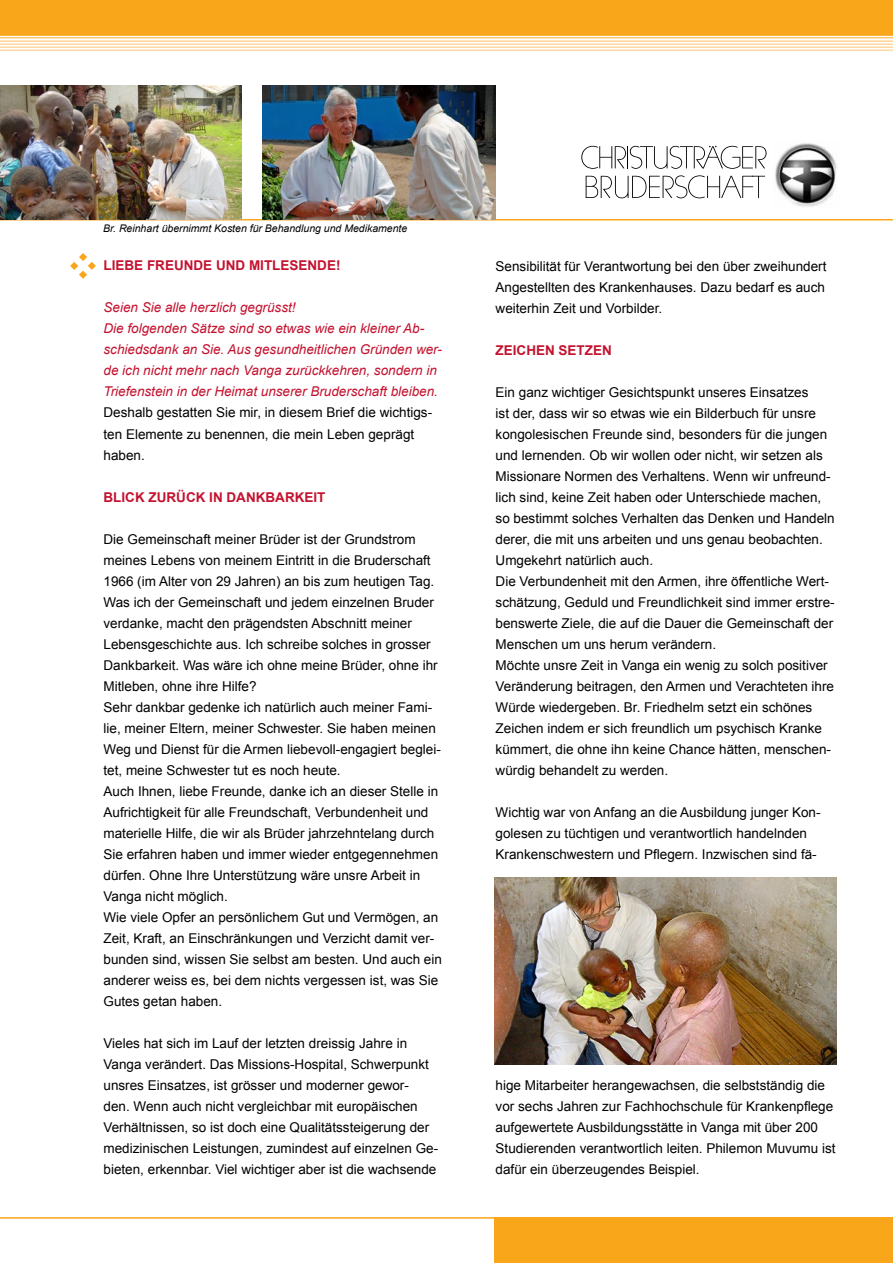
<style>
.page{position:relative;width:893px;height:1263px;background:#fff}
.page>*{position:absolute;margin:0;border:0;box-sizing:border-box;transform-origin:0 0}
.t1{font:13.5px/21px "Arial";color:#000}
.t2{font:italic 13.5px/21px "Arial";color:#c4122f}
.t3{font:700 13.5px "Arial";color:#c4122f}
.t4{font:italic 10.5px "Arial";color:#000}
</style>
<div class="page">
<div style="left:0;top:0;width:893px;height:37px;background:#faa61a"></div>
<svg style="left:0;top:35px;width:893px;height:171px"></svg>
<svg style="left:581px;top:146px;width:186px;height:23px"></svg>
<img style="left:774px;top:141px;width:67px;height:66px">
<svg style="left:586px;top:175px;width:179px;height:23px"></svg>
<hr style="left:0;top:219px;width:893px;height:1px;background:#faa61a">
<hr style="left:0;top:1217px;width:893px;height:2px;background:#faa61a">
<div style="left:494px;top:1218px;width:399px;height:45px;background:#faa61a"></div>
<img style="left:0;top:85px;width:241px;height:134px">
<img style="left:263px;top:85px;width:232px;height:134px">
<img style="left:495px;top:877px;width:342px;height:187px">
<svg style="left:70px;top:253px;width:26px;height:26px"></svg>
<p class="t4" style="left:103px;top:222px;width:306px">Br. Reinhart übernimmt Kosten für Behandlung und Medikamente</p>
<p class="t3" style="left:104px;top:257px;width:239px">LIEBE FREUNDE UND MITLESENDE!</p>
<p class="t2" style="left:104px;top:297px;width:340px">Seien Sie alle herzlich gegrüsst!<br>Die folgenden Sätze sind so etwas wie ein kleiner Ab&shy;schiedsdank an Sie. Aus gesundheitlichen Gründen wer&shy;de ich nicht mehr nach Vanga zurückkehren, sondern in Triefenstein in der Heimat unserer Bruderschaft bleiben.</p>
<p class="t1" style="left:104px;top:402px;width:330px">Deshalb gestatten Sie mir, in diesem Brief die wichtigs&shy;ten Elemente zu benennen, die mein Leben geprägt haben.</p>
<p class="t3" style="left:104px;top:488px;width:223px">BLICK ZURÜCK IN DANKBARKEIT</p>
<p class="t1" style="left:104px;top:528px;width:340px">Die Gemeinschaft meiner Brüder ist der Grundstrom meines Lebens von meinem Eintritt in die Bruderschaft 1966 (im Alter von 29 Jahren) an bis zum heutigen Tag.<br>Was ich der Gemeinschaft und jedem einzelnen Bruder verdanke, macht den prägendsten Abschnitt meiner Lebensgeschichte aus. Ich schreibe solches in grosser Dankbarkeit. Was wäre ich ohne meine Brüder, ohne ihr Mitleben, ohne ihre Hilfe?<br>Sehr dankbar gedenke ich natürlich auch meiner Fami&shy;lie, meiner Eltern, meiner Schwester. Sie haben meinen Weg und Dienst für die Armen liebevoll-engagiert beglei&shy;tet, meine Schwester tut es noch heute.<br>Auch Ihnen, liebe Freunde, danke ich an dieser Stelle in Aufrichtigkeit für alle Freundschaft, Verbundenheit und materielle Hilfe, die wir als Brüder jahrzehntelang durch Sie erfahren haben und immer wieder entgegennehmen dürfen. Ohne Ihre Unterstützung wäre unsre Arbeit in Vanga nicht möglich.<br>Wie viele Opfer an persönlichem Gut und Vermögen, an Zeit, Kraft, an Einschränkungen und Verzicht damit ver&shy;bunden sind, wissen Sie selbst am besten. Und auch ein anderer weiss es, bei dem nichts vergessen ist, was Sie Gutes getan haben.</p>
<p class="t1" style="left:104px;top:1032px;width:336px">Vieles hat sich im Lauf der letzten dreissig Jahre in Vanga verändert. Das Missions-Hospital, Schwerpunkt unsres Einsatzes, ist grösser und moderner gewor&shy;den. Wenn auch nicht vergleichbar mit europäischen Verhältnissen, so ist doch eine Qualitätssteigerung der medizinischen Leistungen, zumindest auf einzelnen Ge&shy;bieten, erkennbar. Viel wichtiger aber ist die wachsende</p>
<p class="t1" style="left:496px;top:256px;width:332px;text-align:justify">Sensibilität für Verantwortung bei den über zweihundert Angestellten des Krankenhauses. Dazu bedarf es auch weiterhin Zeit und Vorbilder.</p>
<p class="t3" style="left:496px;top:341px;width:118px">ZEICHEN SETZEN</p>
<p class="t1" style="left:496px;top:382px;width:341px">Ein ganz wichtiger Gesichtspunkt unseres Einsatzes<br>ist der, dass wir so etwas wie ein Bilderbuch für unsre kongolesischen Freunde sind, besonders für die jungen und lernenden. Ob wir wollen oder nicht, wir setzen als Missionare Normen des Verhaltens. Wenn wir unfreund&shy;lich sind, keine Zeit haben oder Unterschiede machen, so bestimmt solches Verhalten das Denken und Handeln derer, die mit uns arbeiten und uns genau beobachten.<br>Umgekehrt natürlich auch.<br>Die Verbundenheit mit den Armen, ihre öffentliche Wert&shy;schätzung, Geduld und Freundlichkeit sind immer erstre&shy;benswerte Ziele, die auf die Dauer die Gemeinschaft der Menschen um uns herum verändern.<br>Möchte unsre Zeit in Vanga ein wenig zu solch positiver Veränderung beitragen, den Armen und Verachteten ihre Würde wiedergeben. Br. Friedhelm setzt ein schönes Zeichen indem er sich freundlich um psychisch Kranke kümmert, die ohne ihn keine Chance hätten, menschen&shy;würdig behandelt zu werden.</p>
<p class="t1" style="left:496px;top:802px;width:326px">Wichtig war von Anfang an die Ausbildung junger Kon&shy;golesen zu tüchtigen und verantwortlich handelnden<br>Krankenschwestern und Pflegern. Inzwischen sind fä-</p>
<p class="t1" style="left:496px;top:1075px;width:341px">hige Mitarbeiter herangewachsen, die selbstständig die vor sechs Jahren zur Fachhochschule für Krankenpflege aufgewertete Ausbildungsstätte in Vanga mit über 200<br>Studierenden verantwortlich leiten. Philemon Muvumu ist dafür ein überzeugendes Beispiel.</p>
</div>
